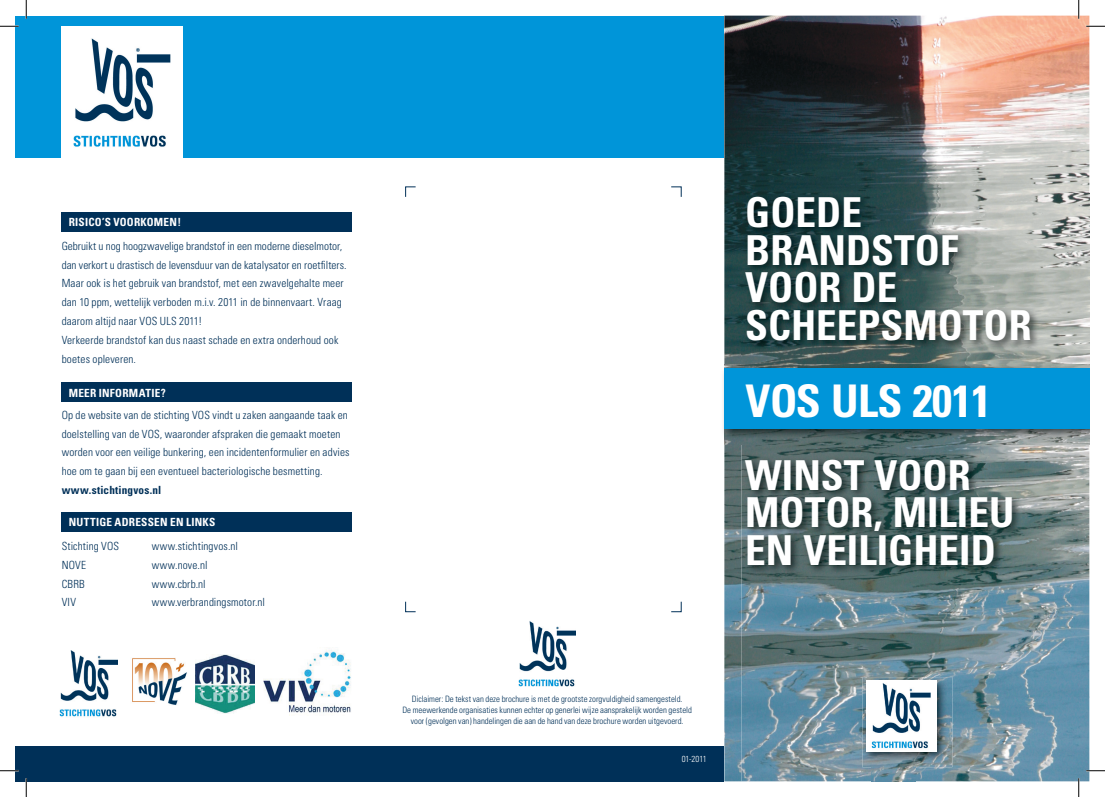
<style>
.page{position:relative;width:1105px;height:797px;background:#fff}
.page>*{position:absolute;margin:0;border:0;box-sizing:border-box;transform-origin:0 0}
.t1{font:700 condensed 45px "Univers";letter-spacing:-.01em;color:#fff}
.t2{font:700 condensed 41.25px/37.5px "Univers";color:#fff}
.t3{font:300 condensed 11.25px/18.8px "Univers";letter-spacing:.01em;color:#003058}
.t4{font:700 condensed 11.25px "Univers";letter-spacing:.02em;color:#fff}
.t5{font:700 condensed 11.25px "Univers";letter-spacing:.02em;color:#003058}
.t6{font:300 condensed 8.75px/11.2px "Univers";color:#003058;text-align:center}
.t7{font:300 condensed 8.75px "Univers";color:#fff}
</style>
<div class="page">
<svg style="left:405px;top:186px;width:11px;height:11px"></svg>
<svg style="left:405px;top:601px;width:11px;height:11px"></svg>
<svg style="left:671px;top:186px;width:11px;height:11px"></svg>
<svg style="left:671px;top:601px;width:11px;height:11px"></svg>
<img style="left:724px;top:16px;width:365px;height:765px">
<div style="left:62px;top:212px;width:290px;height:19px;background:#003058"></div>
<div style="left:62px;top:382px;width:290px;height:20px;background:#003058"></div>
<div style="left:62px;top:512px;width:290px;height:19px;background:#003058"></div>
<img style="left:518px;top:621px;width:58px;height:66px">
<img style="left:60px;top:650px;width:58px;height:67px">
<img style="left:132px;top:658px;width:55px;height:47px">
<img style="left:196px;top:654px;width:58px;height:59px">
<img style="left:263px;top:650px;width:88px;height:65px">
<div style="left:16px;top:746px;width:708px;height:35px;background:#003058"></div>
<img style="left:741px;top:193px;width:348px;height:172px">
<img style="left:741px;top:444px;width:348px;height:252px">
<img style="left:741px;top:696px;width:131px;height:85px">
<img style="left:915px;top:696px;width:174px;height:85px">
<img style="left:872px;top:767px;width:43px;height:14px">
<img style="left:862px;top:677px;width:90px;height:90px">
<img style="left:866px;top:681px;width:71px;height:70px">
<img style="left:723px;top:365px;width:366px;height:79px">
<div style="left:724px;top:368px;width:365px;height:61px;background:#0095d9"></div>
<div style="left:16px;top:16px;width:708px;height:141px;background:#0095d9"></div>
<img style="left:61px;top:26px;width:122px;height:131px">
<svg style="left:0;top:25px;width:19px;height:2px"></svg>
<svg style="left:1086px;top:25px;width:19px;height:2px"></svg>
<svg style="left:0;top:770px;width:19px;height:1px"></svg>
<svg style="left:1086px;top:770px;width:19px;height:1px"></svg>
<svg style="left:25px;top:0;width:2px;height:19px"></svg>
<svg style="left:25px;top:778px;width:2px;height:19px"></svg>
<svg style="left:1078px;top:0;width:1px;height:19px"></svg>
<svg style="left:1078px;top:778px;width:1px;height:19px"></svg>
<p class="t4" style="left:69px;top:215px;width:114px">RISICO’S VOORKOMEN!</p>
<p class="t3" style="left:62px;top:236px;width:286px">Gebruikt u nog hoogzwavelige brandstof in een moderne dieselmotor, dan verkort u drastisch de levensduur van de katalysator en roetfilters.<br>Maar ook is het gebruik van brandstof, met een zwavelgehalte meer dan 10 ppm, wettelijk verboden m.i.v. 2011 in de binnenvaart. Vraag daarom altijd naar VOS ULS 2011!<br>Verkeerde brandstof kan dus naast schade en extra onderhoud ook boetes opleveren.</p>
<p class="t3" style="left:62px;top:387px;width:289px">Meer informatie?<br>Op de website van de stichting VOS vindt u zaken aangaande taak en doelstelling van de VOS, waaronder afspraken die gemaakt moeten worden voor een veilige bunkering, een incidentenformulier en advies hoe om te gaan bij een eventueel bacteriologische besmetting.</p>
<p class="t5" style="left:62px;top:483px;width:101px">WWW.STICHTINGVOS.NL</p>
<p class="t4" style="left:69px;top:386px;width:98px">MEER INFORMATIE?</p>
<p class="t4" style="left:69px;top:515px;width:148px">NUTTIGE ADRESSEN EN LINKS</p>
<p class="t3" style="left:62px;top:537px;width:59px">Stichting VOS</p>
<p class="t3" style="left:152px;top:537px;width:88px">www.stichtingvos.nl</p>
<p class="t3" style="left:62px;top:555px;width:26px">NOVE</p>
<p class="t3" style="left:152px;top:555px;width:57px">www.nove.nl</p>
<p class="t3" style="left:62px;top:574px;width:25px">CBRB</p>
<p class="t3" style="left:152px;top:574px;width:56px">www.cbrb.nl</p>
<p class="t3" style="left:62px;top:593px;width:16px">VIV</p>
<p class="t3" style="left:152px;top:593px;width:115px">www.verbrandingsmotor.nl</p>
<h2 class="t2" style="left:745px;top:194px;width:288px">GOEDE<br>BRANDSTOF<br>VOOR DE<br>SCHEEPSMOTOR</h2>
<h1 class="t1" style="left:746px;top:373px;width:247px">VOS ULS 2011</h1>
<h2 class="t2" style="left:745px;top:456px;width:270px">WINST VOOR<br>MOTOR, MILIEU<br>EN VEILIGHEID</h2>
<p class="t6" style="left:402px;top:693px;width:291px">Diclaimer: De tekst van deze brochure is met de grootste zorgvuldigheid samengesteld.<br>De meewerkende organisaties kunnen echter op generlei wijze aansprakelijk worden gesteld voor (gevolgen van) handelingen die aan de hand van deze brochure worden uitgevoerd.</p>
<p class="t7" style="left:682px;top:753px;width:26px">01-2011</p>
</div>
